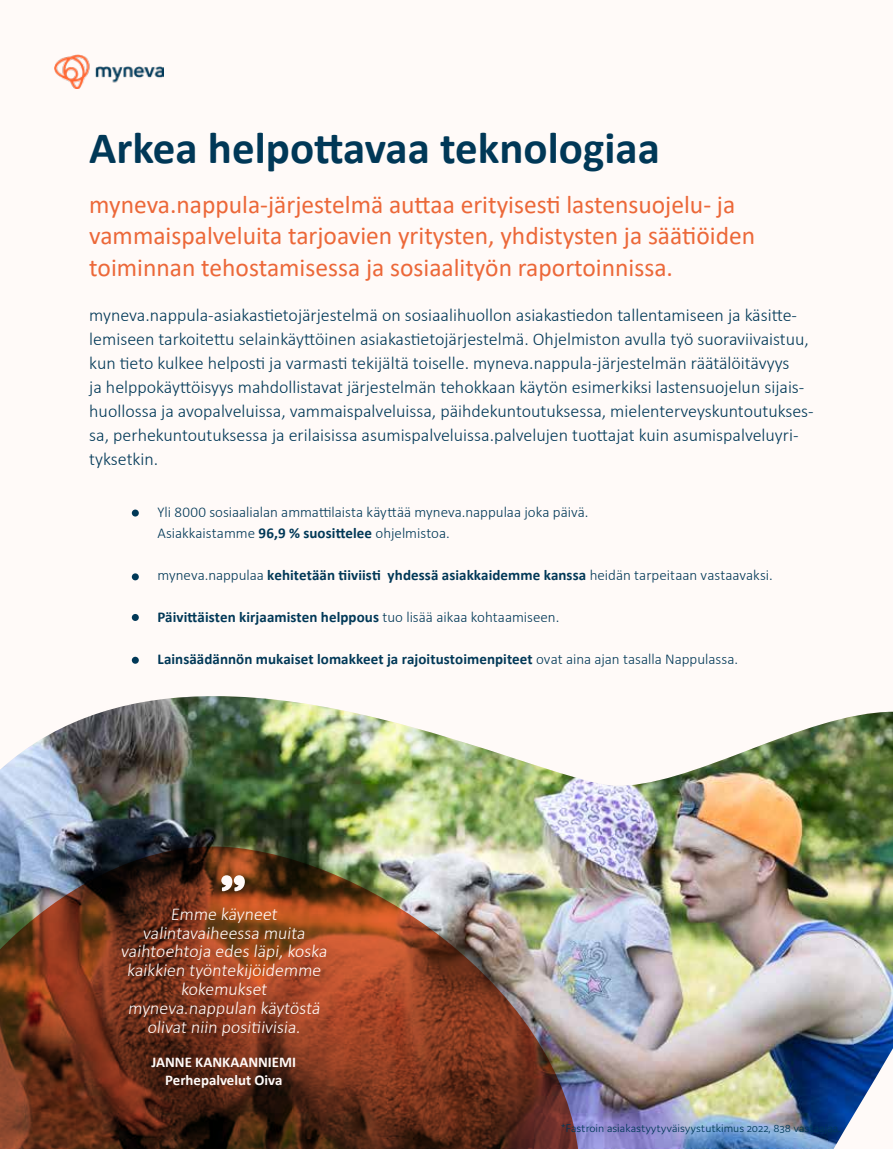
<style>
.page{position:relative;width:893px;height:1149px;background:#fff}
.page>*{position:absolute;margin:0;border:0;box-sizing:border-box;transform-origin:0 0}
.t1{font:700 45px "Calibri";color:#003857}
.t2{font:25.5px/31.5px "Calibri";color:#ec6839}
.t3{font:300 18px/24px "Calibri";color:#003857}
.t4{font:300 18px/18.8px "Calibri";color:#fffaf8;text-align:center}
.t5{font:700 15px "Calibri";letter-spacing:.005em;color:#003857}
.t6{font:300 15px/21px "Calibri";color:#003857}
.t7{font:700 14.85px/18.3px "Calibri";color:#fffaf8;text-align:center}
.t8{font:300 12px "Domus";color:#003857}
.s1{font-weight:700}
.s2{font-weight:300}
</style>
<div class="page">
<div style="left:0;top:0;width:893px;height:1148px;background:#fffaf8"></div>
<img style="left:54px;top:54px;width:110px;height:34px">
<img style="left:0;top:696px;width:893px;height:452px">
<img style="left:0;top:839px;width:588px;height:309px">
<svg style="left:221px;top:875px;width:24px;height:15px"></svg>
<div style="left:132px;top:509px;width:7px;height:7px;background:#003857;border-radius:50%"></div>
<div style="left:132px;top:573px;width:7px;height:7px;background:#003857;border-radius:50%"></div>
<svg style="left:132px;top:613px;width:7px;height:7px"></svg>
<div style="left:132px;top:656px;width:7px;height:7px;background:#003857;border-radius:50%"></div>
<h1 class="t1" style="left:89px;top:116px;width:572px">Arkea helpottavaa teknologiaa</h1>
<h2 class="t2" style="left:89px;top:188px;width:667px">myneva.nappula-järjestelmä auttaa erityisesti lastensuojelu- ja vammaispalveluita tarjoavien yritysten, yhdistysten ja säätiöiden toiminnan tehostamisessa ja sosiaalityön raportoinnissa.</h2>
<p class="t3" style="left:89px;top:303px;width:726px">myneva.nappula-asiakastietojärjestelmä on sosiaalihuollon asiakastiedon tallentamiseen ja käsitte&shy;lemiseen tarkoitettu selainkäyttöinen asiakastietojärjestelmä. Ohjelmiston avulla työ suoraviivaistuu, kun tieto kulkee helposti ja varmasti tekijältä toiselle. myneva.nappula-järjestelmän räätälöitävyys<br>ja helppokäyttöisyys mahdollistavat järjestelmän tehokkaan käytön esimerkiksi lastensuojelun sijais&shy;huollossa ja avopalveluissa, vammaispalveluissa, päihdekuntoutuksessa, mielenterveyskuntoutukses&shy;sa, perhekuntoutuksessa ja erilaisissa asumispalveluissa.palvelujen tuottajat kuin asumispalveluyri&shy;tyksetkin.</p>
<p class="t6" style="left:157px;top:501px;width:433px">Yli 8000 sosiaalialan ammattilaista käyttää myneva.nappulaa joka päivä.<br>Asiakkaistamme <span class="s1">96,9 % suosittelee</span> ohjelmistoa.</p>
<p class="t5" style="left:157px;top:564px;width:617px"><span class="s2">myneva.nappulaa</span> kehitetään tiiviisti yhdessä asiakkaidemme kanssa <span class="s2">heidän tarpeitaan vastaavaksi.</span></p>
<p class="t5" style="left:157px;top:606px;width:403px">Päivittäisten kirjaamisten helppous <span class="s2">tuo lisää aikaa kohtaamiseen.</span></p>
<p class="t5" style="left:157px;top:648px;width:582px">Lainsäädännön mukaiset lomakkeet ja rajoitustoimenpiteet <span class="s2">ovat aina ajan tasalla Nappulassa.</span></p>
<p class="t4" style="left:121px;top:904px;width:211px">Emme käyneet valintavaiheessa muita vaihtoehtoja edes läpi, koska kaikkien työntekijöidemme kokemukset myneva.nappulan käytöstä olivat niin positiivisia.</p>
<p class="t7" style="left:151px;top:1052px;width:146px">JANNE KANKAANNIEMI<br>Perhepalvelut Oiva</p>
<p class="t8" style="left:561px;top:1121px;width:281px">*Fastroin asiakastyytyväisyystutkimus 2022, 838 vastaajaa.</p>
</div>
